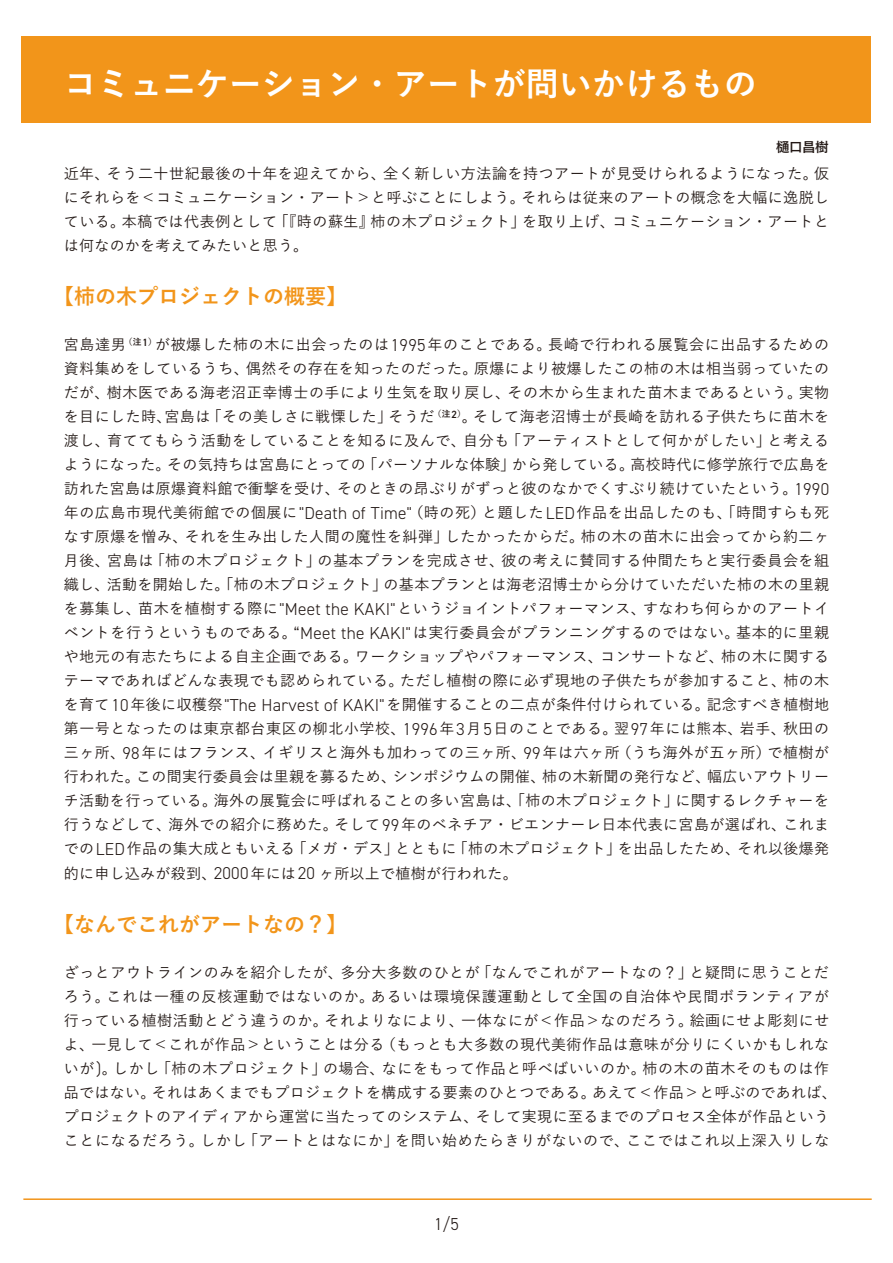
<style>
.page{position:relative;width:893px;height:1263px;background:#fff}
.page>*{position:absolute;margin:0;border:0;box-sizing:border-box;transform-origin:0 0}
.t1{font:700 33px "Yu Go";color:#fff}
.t2{font:700 21px "Yu Go";color:#f2951a}
.t3{font:300 17.25px "DIN2014";color:#231916}
.t4{font:500 15px/24px "Yu Go";letter-spacing:.035em;color:#231916;text-align:justify}
.t5{font:700 13.5px "Yu Go";color:#231916}
.s1{font-family:"DIN2014";font-weight:300;font-size:17.25px}
</style>
<div class="page">
<div style="left:21px;top:37px;width:850px;height:86px;background:#f2951a"></div>
<hr style="left:23px;top:1198px;width:849px;height:2px;background:#f2951a">
<h1 class="t1" style="left:64px;top:65px;width:694px">コミュニケーション・アートが問いかけるもの</h1>
<p class="t5" style="left:776px;top:140px;width:54px">樋口昌樹</p>
<p class="t4" style="left:64px;top:159px;width:767px">近年、そう二十世紀最後の十年を迎えてから、全く新しい方法論を持つアートが見受けられるようになった。仮にそれらを＜コミュニケーション・アート＞と呼ぶことにしよう。それらは従来のアートの概念を大幅に逸脱している。本稿では代表例として「『時の蘇生』柿の木プロジェクト」を取り上げ、コミュニケーション・アートとは何なのかを考えてみたいと思う。</p>
<h2 class="t2" style="left:53px;top:284px;width:295px">【柿の木プロジェクトの概要】</h2>
<p class="t4" style="left:64px;top:331px;width:767px">宮島達男<sup>（注</sup><sup>1</sup><sup>）</sup>が被爆した柿の木に出会ったのは<span class="s1">1995</span>年のことである。長崎で行われる展覧会に出品するための資料集めをしているうち、偶然その存在を知ったのだった。原爆により被爆したこの柿の木は相当弱っていたのだが、樹木医である海老沼正幸博士の手により生気を取り戻し、その木から生まれた苗木まであるという。実物を目にした時､宮島は「その美しさに戦慄した」そうだ<sup>（注</sup><sup>2</sup><sup>）</sup>。そして海老沼博士が長崎を訪れる子供たちに苗木を渡し、育ててもらう活動をしていることを知るに及んで、自分も「アーティストとして何かがしたい」と考えるようになった。その気持ちは宮島にとっての「パーソナルな体験」から発している。高校時代に修学旅行で広島を訪れた宮島は原爆資料館で衝撃を受け、そのときの昂ぶりがずっと彼のなかでくすぶり続けていたという。<span class="s1">1990</span>年の広島市現代美術館での個展に<span class="s1">"Death of Time"</span>（時の死）と題した<span class="s1">LED</span>作品を出品したのも、「時間すらも死なす原爆を憎み、それを生み出した人間の魔性を糾弾」したかったからだ。柿の木の苗木に出会ってから約二ヶ月後、宮島は「柿の木プロジェクト」の基本プランを完成させ、彼の考えに賛同する仲間たちと実行委員会を組織し、活動を開始した。「柿の木プロジェクト」の基本プランとは海老沼博士から分けていただいた柿の木の里親を募集し、苗木を植樹する際に<span class="s1">"Meet the KAKI"</span>というジョイントパフォーマンス、すなわち何らかのアートイベントを行うというものである。“<span class="s1">Meet the KAKI"</span>は実行委員会がプランニングするのではない。基本的に里親や地元の有志たちによる自主企画である。ワークショップやパフォーマンス、コンサートなど、柿の木に関するテーマであればどんな表現でも認められている。ただし植樹の際に必ず現地の子供たちが参加すること、柿の木を育て<span class="s1">10</span>年後に収穫祭<span class="s1">"The Harvest of KAKI"</span>を開催することの二点が条件付けられている。記念すべき植樹地第一号となったのは東京都台東区の柳北小学校、<span class="s1">1996</span>年<span class="s1">3</span>月<span class="s1">5</span>日のことである。翌<span class="s1">97</span>年には熊本、岩手、秋田の三ヶ所、<span class="s1">98</span>年にはフランス、イギリスと海外も加わっての三ヶ所、<span class="s1">99</span>年は六ヶ所（うち海外が五ヶ所）で植樹が行われた。この間実行委員会は里親を募るため、シンポジウムの開催、柿の木新聞の発行など、幅広いアウトリーチ活動を行っている。海外の展覧会に呼ばれることの多い宮島は、「柿の木プロジェクト」に関するレクチャーを行うなどして、海外での紹介に務めた。そして<span class="s1">99</span>年のベネチア・ビエンナーレ日本代表に宮島が選ばれ、これまでの<span class="s1">LED</span>作品の集大成ともいえる「メガ・デス」とともに「柿の木プロジェクト」を出品したため、それ以後爆発的に申し込みが殺到、<span class="s1">2000</span>年には<span class="s1">20</span> ヶ所以上で植樹が行われた。</p>
<h2 class="t2" style="left:53px;top:912px;width:295px">【なんでこれがアートなの？】</h2>
<p class="t4" style="left:64px;top:959px;width:775px;text-align:left">ざっとアウトラインのみを紹介したが、多分大多数のひとが「なんでこれがアートなの？」と疑問に思うことだろう。これは一種の反核運動ではないのか。あるいは環境保護運動として全国の自治体や民間ボランティアが行っている植樹活動とどう違うのか。それよりなにより、一体なにが＜作品＞なのだろう。絵画にせよ彫刻にせよ、一見して＜これが作品＞ということは分る（もっとも大多数の現代美術作品は意味が分りにくいかもしれないが<span class="s1">)</span>。しかし「柿の木プロジェクト」の場合、なにをもって作品と呼べばいいのか。柿の木の苗木そのものは作品ではない。それはあくまでもプロジェクトを構成する要素のひとつである。あえて＜作品＞と呼ぶのであれば、プロジェクトのアイディアから運営に当たってのシステム、そして実現に至るまでのプロセス全体が作品ということになるだろう。しかし「アートとはなにか」を問い始めたらきりがないので、ここではこれ以上深入りしな</p>
<p class="t3" style="left:434px;top:1214px;width:26px">1/5</p>
</div>
